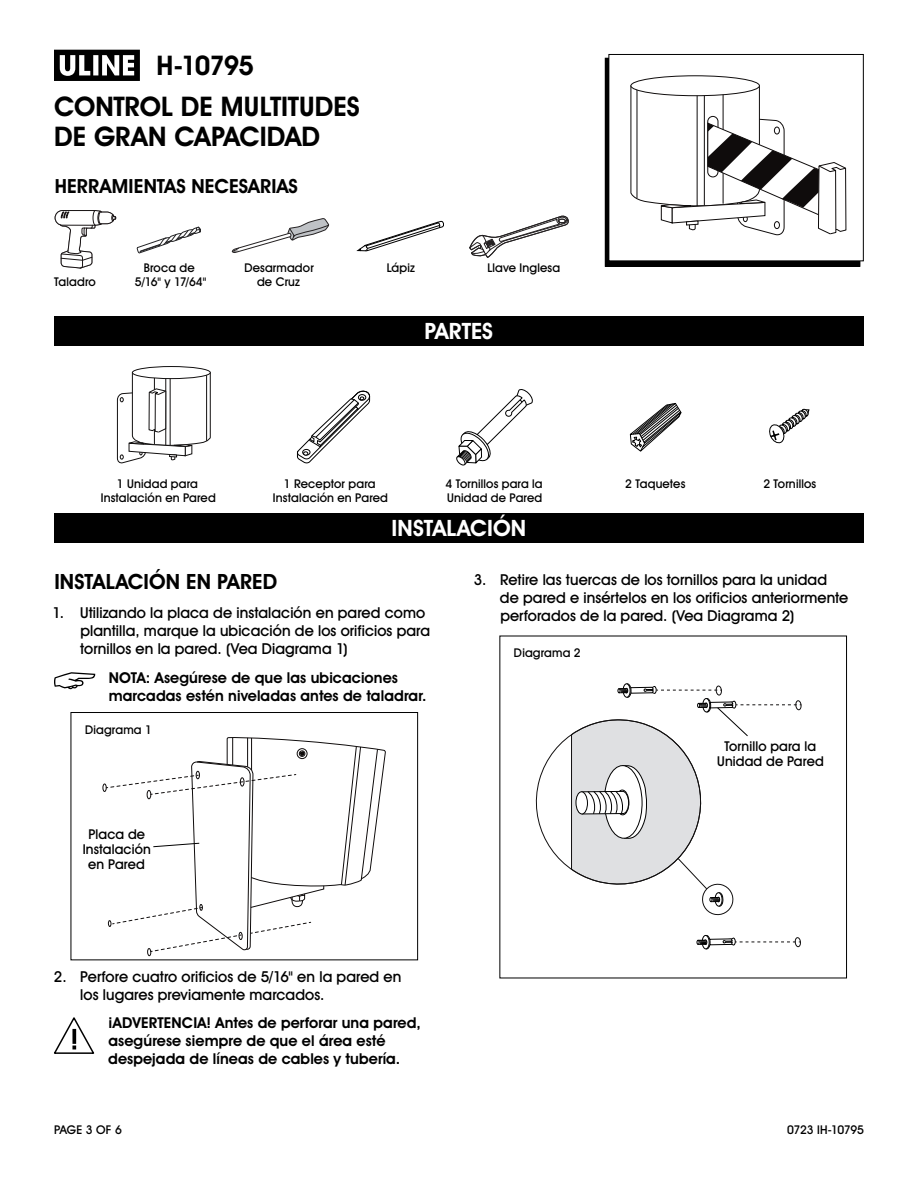
<style>
.page{position:relative;width:918px;height:1188px;background:#fff}
.page>*{position:absolute;margin:0;border:0;box-sizing:border-box;transform-origin:0 0}
.t1{font:700 27px/41px "Uline Two Knine";letter-spacing:-.005em;color:#000;text-align:center}
.t2{font:700 22.5px "Uline Two Knine";color:#fff}
.t3{font:700 21px "Uline Two Knine";letter-spacing:.005em;color:#000}
.t4{font:700 19.5px "Uline Two Knine";letter-spacing:.005em;color:#000}
.t5{font:15px/18px "Uline Two Knine";letter-spacing:.005em;color:#000}
.t6{font:700 15px/18px "Uline Two Knine";letter-spacing:.005em;color:#000}
.t7{font:13.5px/15px "Uline Two Knine";letter-spacing:.01em;color:#000;text-align:center}
.t8{font:12px/14.4px "Uline Two Knine";letter-spacing:.015em;color:#000;text-align:center}
.t9{font:12px "Uline Two Knine";letter-spacing:-.025em;color:#000}
</style>
<div class="page">
<svg style="left:54px;top:50px;width:86px;height:31px"></svg>
<div style="left:54px;top:316px;width:810px;height:30px;background:#000"></div>
<div style="left:54px;top:513px;width:810px;height:30px;background:#000"></div>
<div style="left:605px;top:58px;width:255px;height:208px;background:#000"></div>
<div style="left:609px;top:54px;width:254px;height:207px;background:#fff"></div>
<div style="left:608px;top:54px;width:256px;height:207px;border:1px solid #000"></div>
<svg style="left:54px;top:672px;width:41px;height:17px"></svg>
<svg style="left:54px;top:1017px;width:40px;height:37px"></svg>
<svg style="left:55px;top:210px;width:61px;height:58px"></svg>
<svg style="left:137px;top:226px;width:64px;height:27px"></svg>
<svg style="left:232px;top:218px;width:97px;height:35px"></svg>
<div style="left:795px;top:937px;width:6px;height:10px;border:1px solid #121010;border-radius:50%"></div>
<div style="left:795px;top:700px;width:7px;height:10px;border:1px solid #121010;border-radius:50%"></div>
<svg style="left:697px;top:935px;width:103px;height:14px"></svg>
<div style="left:71px;top:712px;width:347px;height:248px;border:1px solid #000"></div>
<svg style="left:630px;top:76px;width:217px;height:160px"></svg>
<div style="left:631px;top:76px;width:128px;height:20px;background:#fff;border-radius:50%"></div>
<div style="left:631px;top:75px;width:129px;height:21px;border:1px solid #0f0c0c;border-radius:50%"></div>
<svg style="left:103px;top:737px;width:283px;height:219px"></svg>
<svg style="left:629px;top:403px;width:53px;height:49px"></svg>
<svg style="left:769px;top:408px;width:41px;height:36px"></svg>
<svg style="left:297px;top:390px;width:74px;height:74px"></svg>
<svg style="left:456px;top:389px;width:77px;height:77px"></svg>
<svg style="left:117px;top:372px;width:94px;height:92px"></svg>
<div style="left:132px;top:367px;width:78px;height:12px;background:#fff;border-radius:50%"></div>
<div style="left:132px;top:366px;width:79px;height:13px;border:1px solid #121010;border-radius:50%"></div>
<svg style="left:535px;top:683px;width:266px;height:233px"></svg>
<svg style="left:356px;top:220px;width:88px;height:32px"></svg>
<svg style="left:469px;top:215px;width:100px;height:43px"></svg>
<h1 class="t1" style="left:54px;top:45px;width:307px">H-10795<br>CONTROL DE MULTITUDES</h1>
<h1 class="t1" style="left:54px;top:116px;width:268px">DE GRAN CAPACIDAD</h1>
<h3 class="t4" style="left:55px;top:174px;width:245px">HERRAMIENTAS NECESARIAS</h3>
<p class="t8" style="left:54px;top:274px;width:43px">Taladro</p>
<p class="t8" style="left:135px;top:260px;width:73px">Broca de<br>5/16" y 17/64"</p>
<p class="t8" style="left:244px;top:260px;width:71px">Desarmador de Cruz</p>
<p class="t8" style="left:387px;top:260px;width:30px">Lápiz</p>
<p class="t8" style="left:487px;top:260px;width:74px">Llave Inglesa</p>
<h2 class="t2" style="left:425px;top:318px;width:70px">PARTES</h2>
<p class="t8" style="left:101px;top:476px;width:117px">1 Unidad para<br>Instalación en Pared</p>
<p class="t8" style="left:273px;top:476px;width:117px">1 Receptor para<br>Instalación en Pared</p>
<p class="t8" style="left:445px;top:476px;width:99px;text-align:left">4 Tornillos para la<br>Unidad de Pared</p>
<p class="t8" style="left:625px;top:476px;width:62px">2 Taquetes</p>
<p class="t8" style="left:763px;top:476px;width:54px">2 Tornillos</p>
<h2 class="t2" style="left:392px;top:514px;width:136px">INSTALACIÓN</h2>
<h3 class="t3" style="left:54px;top:569px;width:224px">INSTALACIÓN EN PARED</h3>
<p class="t5" style="left:80px;top:604px;width:351px;text-indent:-28px">1. Utilizando la placa de instalación en pared como plantilla, marque la ubicación de los orificios para tornillos en la pared. (Vea Diagrama 1)</p>
<p class="t6" style="left:109px;top:668px;width:319px">NOTA: Asegúrese de que las ubicaciones marcadas estén niveladas antes de taladrar.</p>
<p class="t8" style="left:85px;top:722px;width:68px">Diagrama 1</p>
<p class="t7" style="left:83px;top:826px;width:70px">Placa de<br>Instalación en Pared</p>
<p class="t5" style="left:80px;top:967px;width:323px;text-indent:-26px">2. Perfore cuatro orificios de 5/16" en la pared en los lugares previamente marcados.</p>
<p class="t6" style="left:108px;top:1014px;width:314px">¡ADVERTENCIA! Antes de perforar una pared, asegúrese siempre de que el área esté despejada de líneas de cables y tubería.</p>
<p class="t5" style="left:500px;top:570px;width:350px;text-indent:-26px">3. Retire las tuercas de los tornillos para la unidad de pared e insértelos en los orificios anteriormente perforados de la pared. (Vea Diagrama 2)</p>
<p class="t8" style="left:514px;top:646px;width:68px">Diagrama 2</p>
<p class="t7" style="left:717px;top:738px;width:108px">Tornillo para la<br>Unidad de Pared</p>
<p class="t8" style="left:54px;top:1122px;width:69px">PAGE 3 OF 6</p>
<p class="t9" style="left:787px;top:1122px;width:78px">0723 IH-10795</p>
</div>
